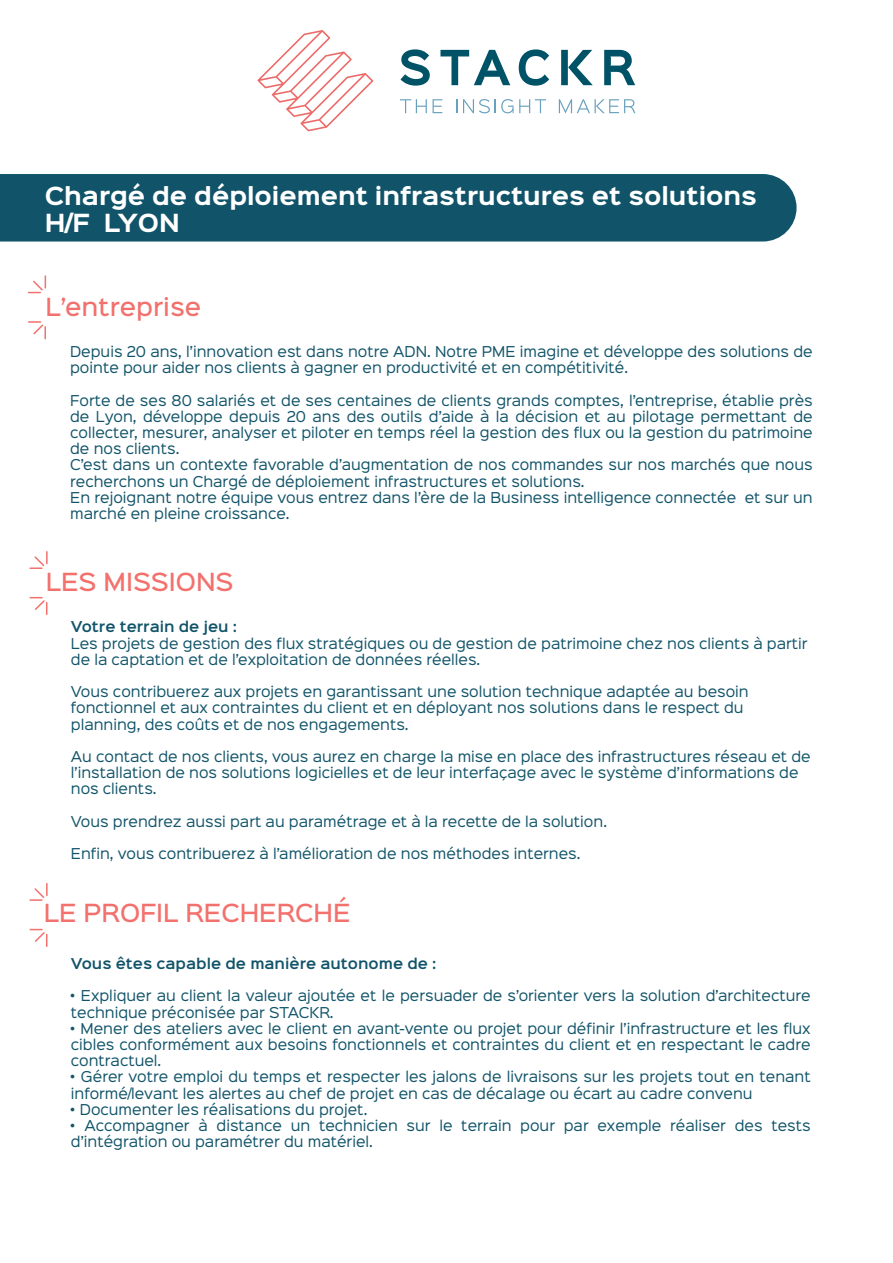
<style>
.page{position:relative;width:893px;height:1263px;background:#fff}
.page>*{position:absolute;margin:0;border:0;box-sizing:border-box;transform-origin:0 0}
.t1{font:700 22.5px/27px "Sinkin Sans 700";color:#fff}
.t2{font:500 22.5px "Sinkin Sans 500";color:#f2716d}
.t3{font:13.5px/16.2px "Sinkin Sans 400";color:#115469}
.t4{font:600 13.5px "Sinkin Sans 600";color:#115469}
</style>
<div class="page">
<svg style="left:400px;top:49px;width:30px;height:37px"></svg>
<svg style="left:440px;top:50px;width:70px;height:35px"></svg>
<svg style="left:519px;top:49px;width:30px;height:37px"></svg>
<svg style="left:561px;top:50px;width:32px;height:35px"></svg>
<svg style="left:604px;top:50px;width:31px;height:35px"></svg>
<svg style="left:400px;top:99px;width:27px;height:14px"></svg>
<svg style="left:433px;top:99px;width:9px;height:14px"></svg>
<svg style="left:456px;top:99px;width:1px;height:14px"></svg>
<svg style="left:463px;top:99px;width:83px;height:14px"></svg>
<svg style="left:559px;top:99px;width:76px;height:14px"></svg>
<svg style="left:257px;top:30px;width:116px;height:101px"></svg>
<div style="left:0;top:174px;width:796px;height:68px;background:#115469"></div>
<svg style="left:29px;top:276px;width:17px;height:17px"></svg>
<svg style="left:29px;top:321px;width:17px;height:18px"></svg>
<svg style="left:30px;top:552px;width:18px;height:17px"></svg>
<svg style="left:30px;top:597px;width:17px;height:17px"></svg>
<svg style="left:30px;top:884px;width:18px;height:17px"></svg>
<svg style="left:30px;top:929px;width:17px;height:17px"></svg>
<h1 class="t1" style="left:45px;top:184px;width:714px">Chargé de déploiement infrastructures et solutions<br>H/F LYON</h1>
<h1 class="t2" style="left:46px;top:287px;width:157px">L’entreprise</h1>
<p class="t3" style="left:70px;top:342px;width:744px">Depuis 20 ans, l’innovation est dans notre ADN. Notre PME imagine et développe des solutions de pointe pour aider nos clients à gagner en productivité et en compétitivité.</p>
<p class="t3" style="left:70px;top:391px;width:744px">Forte de ses 80 salariés et de ses centaines de clients grands comptes, l’entreprise, établie près de Lyon, développe depuis 20 ans des outils d’aide à la décision et au pilotage permettant de collecter, mesurer, analyser et piloter en temps réel la gestion des flux ou la gestion du patrimoine de nos clients.<br>C’est dans un contexte favorable d’augmentation de nos commandes sur nos marchés que nous recherchons un Chargé de déploiement infrastructures et solutions.<br>En rejoignant notre équipe vous entrez dans l’ère de la Business intelligence connectée et sur un marché en pleine croissance.</p>
<h1 class="t2" style="left:46px;top:563px;width:189px">LES MISSIONS</h1>
<p class="t4" style="left:71px;top:615px;width:168px">Votre terrain de jeu :</p>
<p class="t3" style="left:71px;top:634px;width:738px">Les projets de gestion des flux stratégiques ou de gestion de patrimoine chez nos clients à partir de la captation et de l’exploitation de données réelles.</p>
<p class="t3" style="left:71px;top:682px;width:679px">Vous contribuerez aux projets en garantissant une solution technique adaptée au besoin fonctionnel et aux contraintes du client et en déployant nos solutions dans le respect du planning, des coûts et de nos engagements.</p>
<p class="t3" style="left:71px;top:747px;width:741px">Au contact de nos clients, vous aurez en charge la mise en place des infrastructures réseau et de l’installation de nos solutions logicielles et de leur interfaçage avec le système d’informations de nos clients.</p>
<p class="t3" style="left:71px;top:812px;width:538px">Vous prendrez aussi part au paramétrage et à la recette de la solution.</p>
<p class="t3" style="left:71px;top:844px;width:511px">Enfin, vous contribuerez à l’amélioration de nos méthodes internes.</p>
<h1 class="t2" style="left:44px;top:894px;width:308px">LE PROFIL RECHERCHÉ</h1>
<p class="t4" style="left:71px;top:951px;width:367px">Vous êtes capable de manière autonome de :</p>
<p class="t3" style="left:71px;top:986px;width:741px">• Expliquer au client la valeur ajoutée et le persuader de s’orienter vers la solution d’architecture technique préconisée par STACKR.</p>
<p class="t3" style="left:71px;top:1019px;width:741px;text-align:justify">• Mener des ateliers avec le client en avant-vente ou projet pour définir l’infrastructure et les flux cibles conformément aux besoins fonctionnels et contraintes du client et en respectant le cadre contractuel.</p>
<p class="t3" style="left:71px;top:1067px;width:741px">• Gérer votre emploi du temps et respecter les jalons de livraisons sur les projets tout en tenant informé/levant les alertes au chef de projet en cas de décalage ou écart au cadre convenu</p>
<p class="t3" style="left:71px;top:1100px;width:298px">• Documenter les réalisations du projet.</p>
<p class="t3" style="left:71px;top:1116px;width:741px">• Accompagner à distance un technicien sur le terrain pour par exemple réaliser des tests d’intégration ou paramétrer du matériel.</p>
</div>
